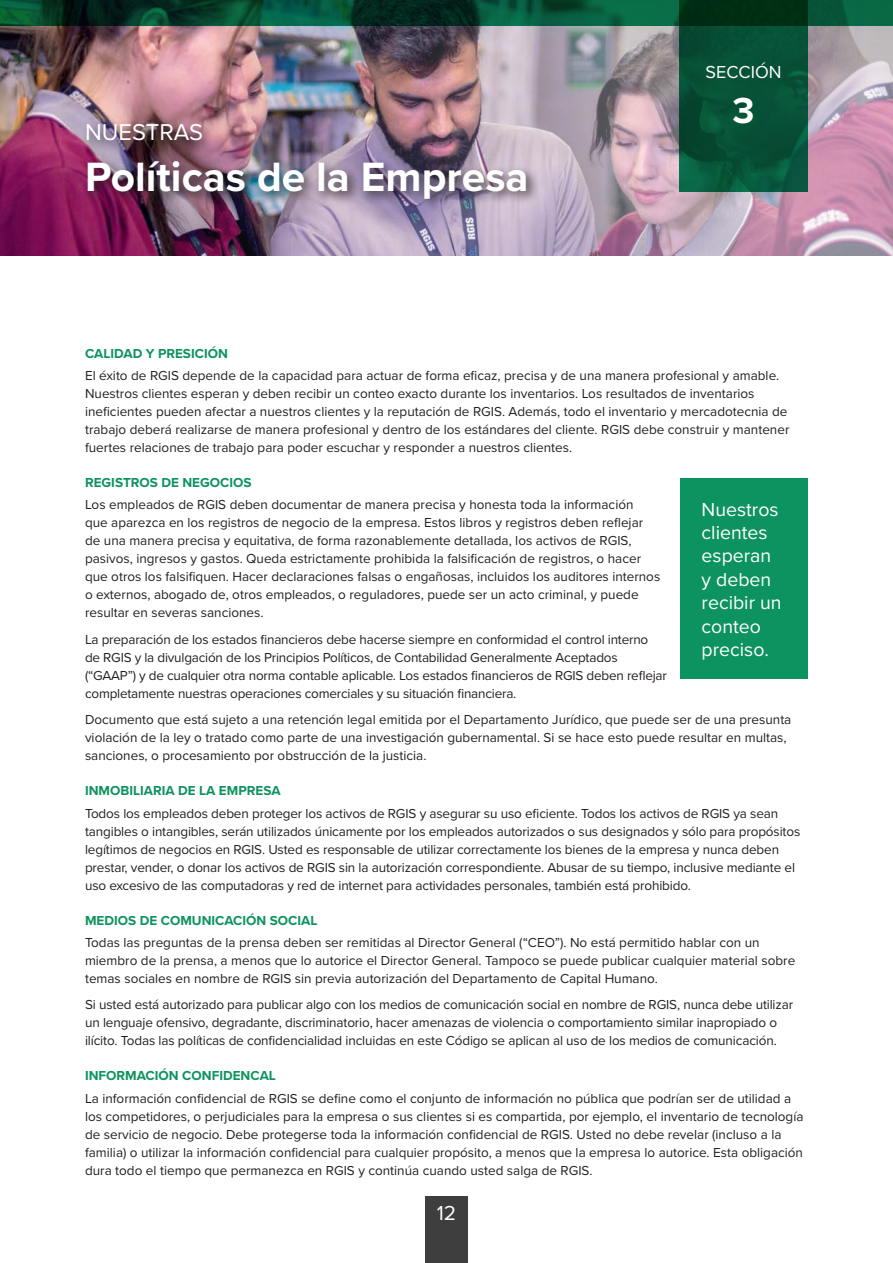
<style>
.page{position:relative;width:893px;height:1263px;background:#fff}
.page>*{position:absolute;margin:0;border:0;box-sizing:border-box;transform-origin:0 0}
.t1{font:700 42.45px "Proxima Nova";color:#fff}
.t2{font:700 37.5px "Proxima Nova";color:#fff}
.t3{font:23.7px "Proxima Nova";color:#fff}
.t4{font:21px "Proxima Nova";color:#fff}
.t5{font:19.5px/23.4px "Proxima Nova";color:#fff}
.t6{font:18px "Proxima Nova";color:#fff}
.t7{font:13.5px/18px "Proxima Nova";color:#231f20}
.t8{font:700 13.5px "Proxima Nova";color:#0d935f}
</style>
<div class="page">
<div style="left:425px;top:1196px;width:43px;height:67px;background:#3e3e3f"></div>
<img style="left:0;top:26px;width:893px;height:229px">
<svg style="left:0;top:0;width:893px;height:26px;background:#064932"></svg>
<div style="left:82px;top:120px;width:458px;height:92px;background:#231f20;opacity:.75"></div>
<svg style="left:679px;top:0;width:129px;height:191px;background:#064c32"></svg>
<div style="left:680px;top:478px;width:128px;height:200px;background:#0d935f"></div>
<h3 class="t3" style="left:85px;top:115px;width:119px">NUESTRAS</h3>
<h1 class="t1" style="left:85px;top:146px;width:445px">Políticas de la Empresa</h1>
<h3 class="t6" style="left:706px;top:59px;width:77px">SECCIÓN</h3>
<h2 class="t2" style="left:733px;top:83px;width:24px">3</h2>
<p class="t8" style="left:85px;top:343px;width:144px">CALIDAD Y PRESICIÓN</p>
<p class="t7" style="left:85px;top:366px;width:706px">El éxito de RGIS depende de la capacidad para actuar de forma eficaz, precisa y de una manera profesional y amable.<br>Nuestros clientes esperan y deben recibir un conteo exacto durante los inventarios. Los resultados de inventarios ineficientes pueden afectar a nuestros clientes y la reputación de RGIS. Además, todo el inventario y mercadotecnia de trabajo deberá realizarse de manera profesional y dentro de los estándares del cliente. RGIS debe construir y mantener fuertes relaciones de trabajo para poder escuchar y responder a nuestros clientes.</p>
<p class="t8" style="left:85px;top:473px;width:168px">REGISTROS DE NEGOCIOS</p>
<p class="t7" style="left:85px;top:495px;width:577px">Los empleados de RGIS deben documentar de manera precisa y honesta toda la información<br>que aparezca en los registros de negocio de la empresa. Estos libros y registros deben reflejar de una manera precisa y equitativa, de forma razonablemente detallada, los activos de RGIS, pasivos, ingresos y gastos. Queda estrictamente prohibida la falsificación de registros, o hacer que otros los falsifiquen. Hacer declaraciones falsas o engañosas, incluidos los auditores internos o externos, abogado de, otros empleados, o reguladores, puede ser un acto criminal, y puede resultar en severas sanciones.</p>
<p class="t7" style="left:85px;top:630px;width:583px">La preparación de los estados financieros debe hacerse siempre en conformidad el control interno<br>de RGIS y la divulgación de los Principios Políticos, de Contabilidad Generalmente Aceptados (“GAAP”) y de cualquier otra norma contable aplicable. Los estados financieros de RGIS deben reflejar completamente nuestras operaciones comerciales y su situación financiera.</p>
<p class="t7" style="left:85px;top:710px;width:708px">Documento que está sujeto a una retención legal emitida por el Departamento Jurídico, que puede ser de una presunta violación de la ley o tratado como parte de una investigación gubernamental. Si se hace esto puede resultar en multas, sanciones, o procesamiento por obstrucción de la justicia.</p>
<p class="t8" style="left:85px;top:781px;width:197px">INMOBILIARIA DE LA EMPRESA</p>
<p class="t7" style="left:85px;top:803px;width:717px">Todos los empleados deben proteger los activos de RGIS y asegurar su uso eficiente. Todos los activos de RGIS ya sean tangibles o intangibles, serán utilizados únicamente por los empleados autorizados o sus designados y sólo para propósitos legítimos de negocios en RGIS. Usted es responsable de utilizar correctamente los bienes de la empresa y nunca deben prestar, vender, o donar los activos de RGIS sin la autorización correspondiente. Abusar de su tiempo, inclusive mediante el uso excesivo de las computadoras y red de internet para actividades personales, también está prohibido.</p>
<p class="t8" style="left:85px;top:910px;width:234px">MEDIOS DE COMUNICACIÓN SOCIAL</p>
<p class="t7" style="left:85px;top:933px;width:712px">Todas las preguntas de la prensa deben ser remitidas al Director General (“CEO”). No está permitido hablar con un miembro de la prensa, a menos que lo autorice el Director General. Tampoco se puede publicar cualquier material sobre temas sociales en nombre de RGIS sin previa autorización del Departamento de Capital Humano.</p>
<p class="t7" style="left:85px;top:995px;width:710px">Si usted está autorizado para publicar algo con los medios de comunicación social en nombre de RGIS, nunca debe utilizar un lenguaje ofensivo, degradante, discriminatorio, hacer amenazas de violencia o comportamiento similar inapropiado o ilícito. Todas las políticas de confidencialidad incluidas en este Código se aplican al uso de los medios de comunicación.</p>
<p class="t8" style="left:85px;top:1066px;width:192px">INFORMACIÓN CONFIDENCAL</p>
<p class="t7" style="left:85px;top:1088px;width:720px">La información confidencial de RGIS se define como el conjunto de información no pública que podrían ser de utilidad a los competidores, o perjudiciales para la empresa o sus clientes si es compartida, por ejemplo, el inventario de tecnología de servicio de negocio. Debe protegerse toda la información confidencial de RGIS. Usted no debe revelar (incluso a la familia) o utilizar la información confidencial para cualquier propósito, a menos que la empresa lo autorice. Esta obligación dura todo el tiempo que permanezca en RGIS y continúa cuando usted salga de RGIS.</p>
<h3 class="t5" style="left:702px;top:497px;width:82px">Nuestros clientes esperan y deben recibir un conteo preciso.</h3>
<h3 class="t4" style="left:437px;top:1198px;width:21px">12</h3>
</div>
